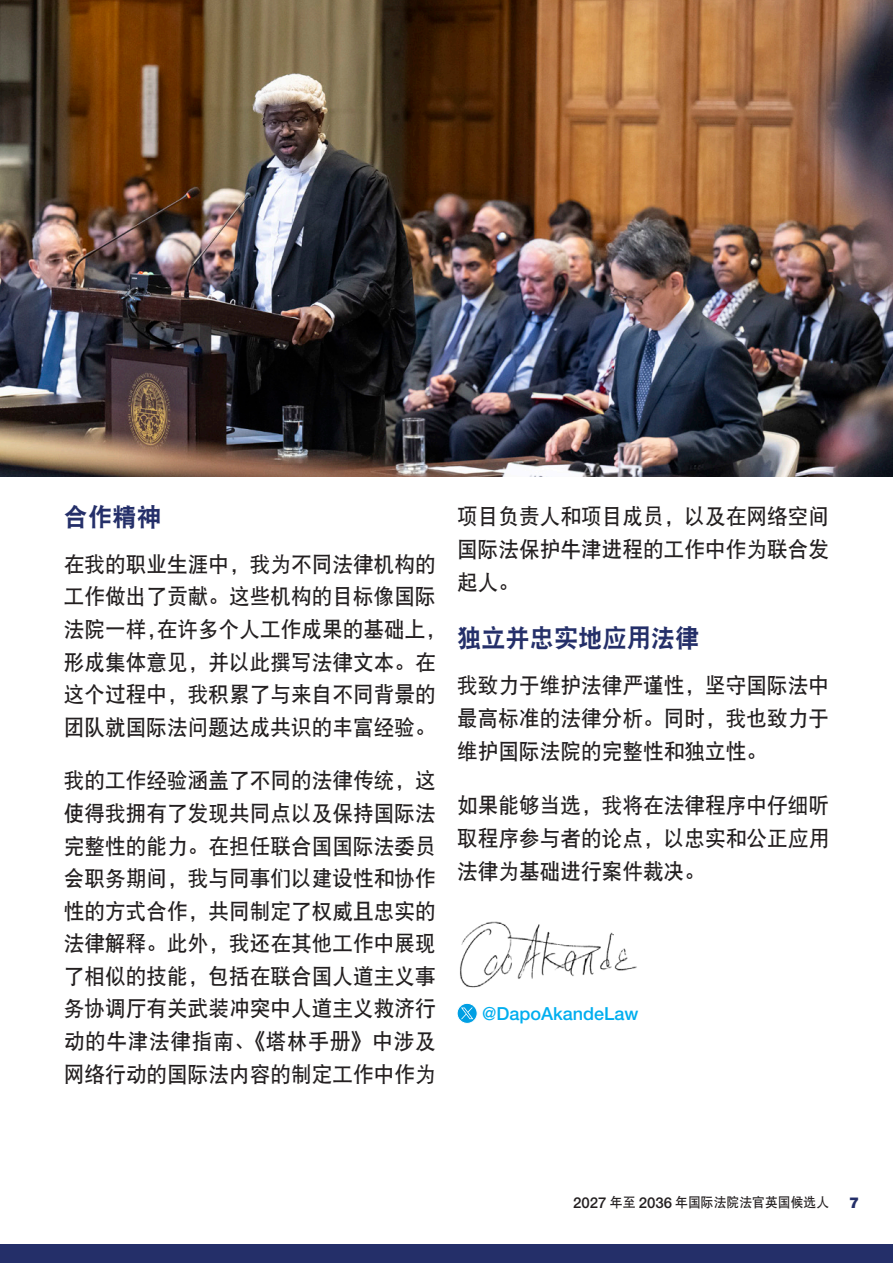
<style>
.page{position:relative;width:893px;height:1263px;background:#fff}
.page>*{position:absolute;margin:0;border:0;box-sizing:border-box;transform-origin:0 0}
.t1{font:25.5px "DFP Hei Std GB W9";color:#242f69;scale:.95 1}
.t2{font:21.75px/32.5px "DFP Hei Std GB W7";color:#231f20;text-align:justify;scale:.95 1}
.t3{font:500 18px "Helvetica Neue LT Pro";color:#00aeef}
.t4{font:900 15px "Helvetica Neue LT Pro";color:#242f69}
.t5{font:13.5px "DFP Hei Std GB W7";color:#231f20;scale:.95 1}
.s1{font-family:"Helvetica Neue S Md";font-size:15px}
</style>
<div class="page">
<img style="left:0;top:0;width:893px;height:476px">
<svg style="left:457px;top:1003px;width:20px;height:20px"></svg>
<div style="left:457px;top:1003px;width:20px;height:20px;border:1px solid #fff;border-radius:50%"></div>
<svg style="left:461px;top:1007px;width:12px;height:12px"></svg>
<img style="left:460px;top:921px;width:177px;height:67px">
<div style="left:0;top:1244px;width:893px;height:19px;background:#242f69"></div>
<p class="t1" style="left:64px;top:504px;width:103px">合作精神</p>
<p class="t2" style="left:64px;top:548px;width:404px;text-align:left">在我的职业生涯中，我为不同法律机构的工作做出了贡献。这些机构的目标像国际法院一样，在许多个人工作成果的基础上，形成集体意见，并以此撰写法律文本。在这个过程中，我积累了与来自不同背景的团队就国际法问题达成共识的丰富经验。</p>
<p class="t2" style="left:64px;top:764px;width:393px">我的工作经验涵盖了不同的法律传统，这使得我拥有了发现共同点以及保持国际法完整性的能力。在担任联合国国际法委员会职务期间，我与同事们以建设性和协作性的方式合作，共同制定了权威且忠实的法律解释。此外，我还在其他工作中展现了相似的技能，包括在联合国人道主义事务协调厅有关武装冲突中人道主义救济行动的牛津法律指南、《塔林手册》中涉及网络行动的国际法内容的制定工作中作为</p>
<p class="t2" style="left:457px;top:499px;width:393px;line-height:33px">项目负责人和项目成员，以及在网络空间国际法保护牛津进程的工作中作为联合发起人。</p>
<p class="t1" style="left:457px;top:625px;width:256px">独立并忠实地应用法律</p>
<p class="t2" style="left:457px;top:668px;width:393px;line-height:33px">我致力于维护法律严谨性，坚守国际法中最高标准的法律分析。同时，我也致力于维护国际法院的完整性和独立性。</p>
<p class="t2" style="left:457px;top:789px;width:393px;line-height:33px">如果能够当选，我将在法律程序中仔细听取程序参与者的论点，以忠实和公正应用法律为基础进行案件裁决。</p>
<p class="t3" style="left:482px;top:1003px;width:158px">@DapoAkandeLaw</p>
<p class="t5" style="left:573px;top:1195px;width:271px"><span class="s1">2027</span> 年至 <span class="s1">2036</span> 年国际法院法官英国候选人</p>
<p class="t4" style="left:849px;top:1193px;width:12px">7</p>
</div>
